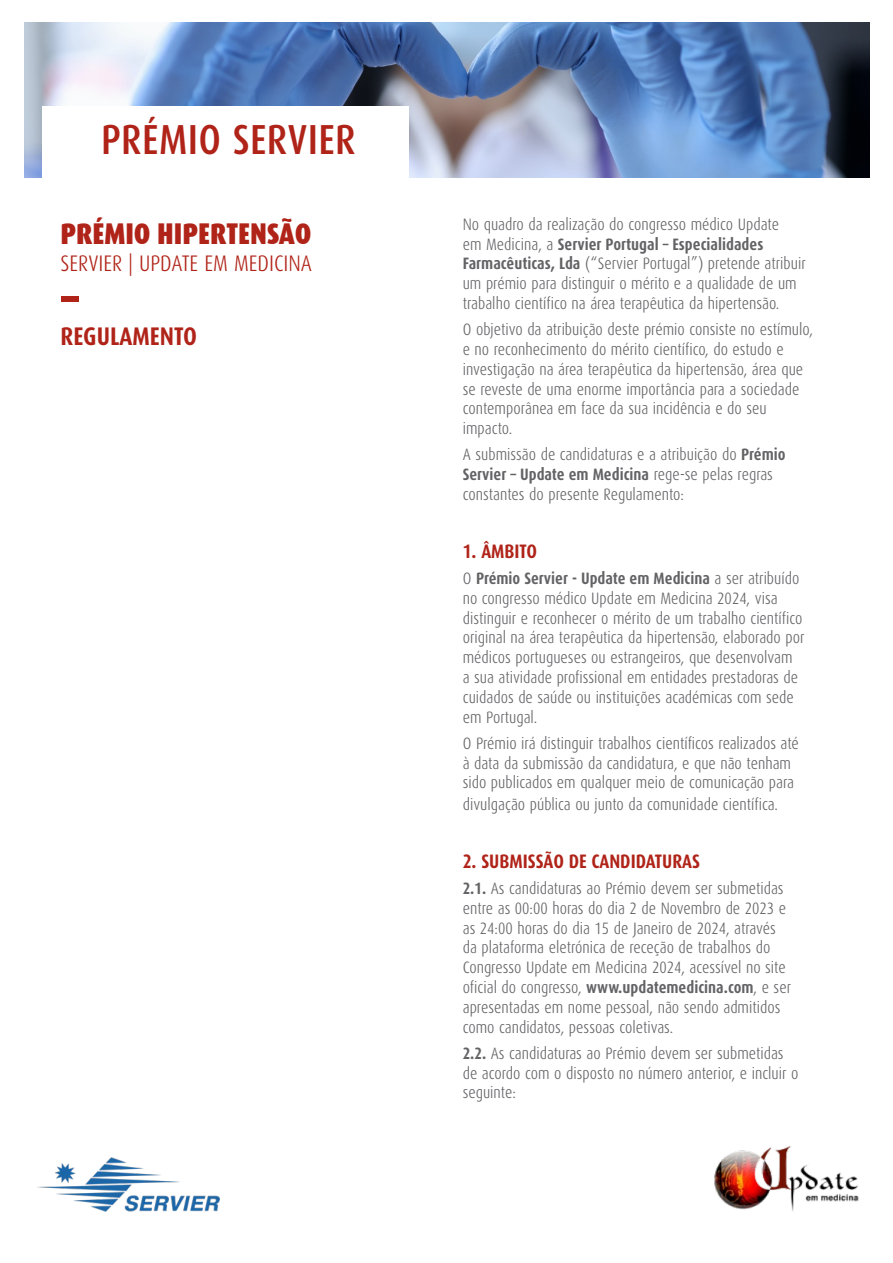
<style>
.page{position:relative;width:893px;height:1263px;background:#fff}
.page>*{position:absolute;margin:0;border:0;box-sizing:border-box;transform-origin:0 0}
.t1{font:500 42px "Dax Condensed";letter-spacing:.01em;color:#b02318}
.t2{font:900 30px "Dax Condensed";color:#b02318}
.t3{font:700 25.5px "Dax Condensed";color:#b02318}
.t4{font:300 22.5px "Dax Condensed";color:#b02318}
.t5{font:700 19.5px "Dax Condensed";color:#b02318}
.t6{font:300 16.5px/19.8px "Dax Condensed";color:#636366}
.s1{font-weight:700}
</style>
<div class="page">
<img style="left:24px;top:22px;width:846px;height:156px">
<img style="left:714px;top:1146px;width:145px;height:66px">
<img style="left:37px;top:1157px;width:182px;height:55px">
<div style="left:43px;top:106px;width:366px;height:73px;background:#fff"></div>
<div style="left:62px;top:296px;width:17px;height:5px;background:#b02318"></div>
<h1 class="t1" style="left:101px;top:117px;width:256px">PRÉMIO SERVIER</h1>
<p class="t2" style="left:61px;top:217px;width:253px">PRÉMIO HIPERTENSÃO</p>
<p class="t4" style="left:61px;top:251px;width:253px">SERVIER | UPDATE EM MEDICINA</p>
<p class="t3" style="left:61px;top:322px;width:138px">REGULAMENTO</p>
<p class="t6" style="left:463px;top:214px;width:345px">No quadro da realização do congresso médico Update<br>em Medicina, a <span class="s1">Servier Portugal – Especialidades Farmacêuticas, Lda</span> (“Servier Portugal”) pretende atribuir um prémio para distinguir o mérito e a qualidade de um trabalho científico na área terapêutica da hipertensão.</p>
<p class="t6" style="left:463px;top:320px;width:352px">O objetivo da atribuição deste prémio consiste no estímulo, e no reconhecimento do mérito científico, do estudo e investigação na área terapêutica da hipertensão, área que se reveste de uma enorme importância para a sociedade contemporânea em face da sua incidência e do seu impacto.</p>
<p class="t6" style="left:463px;top:445px;width:324px">A submissão de candidaturas e a atribuição do <span class="s1">Prémio<br>Servier – Update em Medicina</span> rege-se pelas regras constantes do presente Regulamento:</p>
<p class="t5" style="left:463px;top:540px;width:76px">1. ÂMBITO</p>
<p class="t6" style="left:463px;top:569px;width:343px">O <span class="s1">Prémio Servier - Update em Medicina</span> a ser atribuído no congresso médico Update em Medicina 2024, visa distinguir e reconhecer o mérito de um trabalho científico original na área terapêutica da hipertensão, elaborado por médicos portugueses ou estrangeiros, que desenvolvam<br>a sua atividade profissional em entidades prestadoras de cuidados de saúde ou instituições académicas com sede em Portugal.</p>
<p class="t6" style="left:463px;top:733px;width:338px">O Prémio irá distinguir trabalhos científicos realizados até à data da submissão da candidatura, e que não tenham sido publicados em qualquer meio de comunicação para</p>
<p class="t6" style="left:463px;top:795px;width:317px">divulgação pública ou junto da comunidade científica.</p>
<p class="t5" style="left:463px;top:850px;width:239px">2. SUBMISSÃO DE CANDIDATURAS</p>
<p class="t6" style="left:463px;top:878px;width:330px"><span class="s1">2.1.</span> As candidaturas ao Prémio devem ser submetidas entre as 00:00 horas do dia 2 de Novembro de 2023 e as 24:00 horas do dia 15 de Janeiro de 2024, através da plataforma eletrónica de receção de trabalhos do Congresso Update em Medicina 2024, acessível no site oficial do congresso, <span class="s1">www.updatemedicina.com</span>, e ser apresentadas em nome pessoal, não sendo admitidos como candidatos, pessoas coletivas.</p>
<p class="t6" style="left:463px;top:1043px;width:337px"><span class="s1">2.2.</span> As candidaturas ao Prémio devem ser submetidas de acordo com o disposto no número anterior, e incluir o seguinte:</p>
</div>
